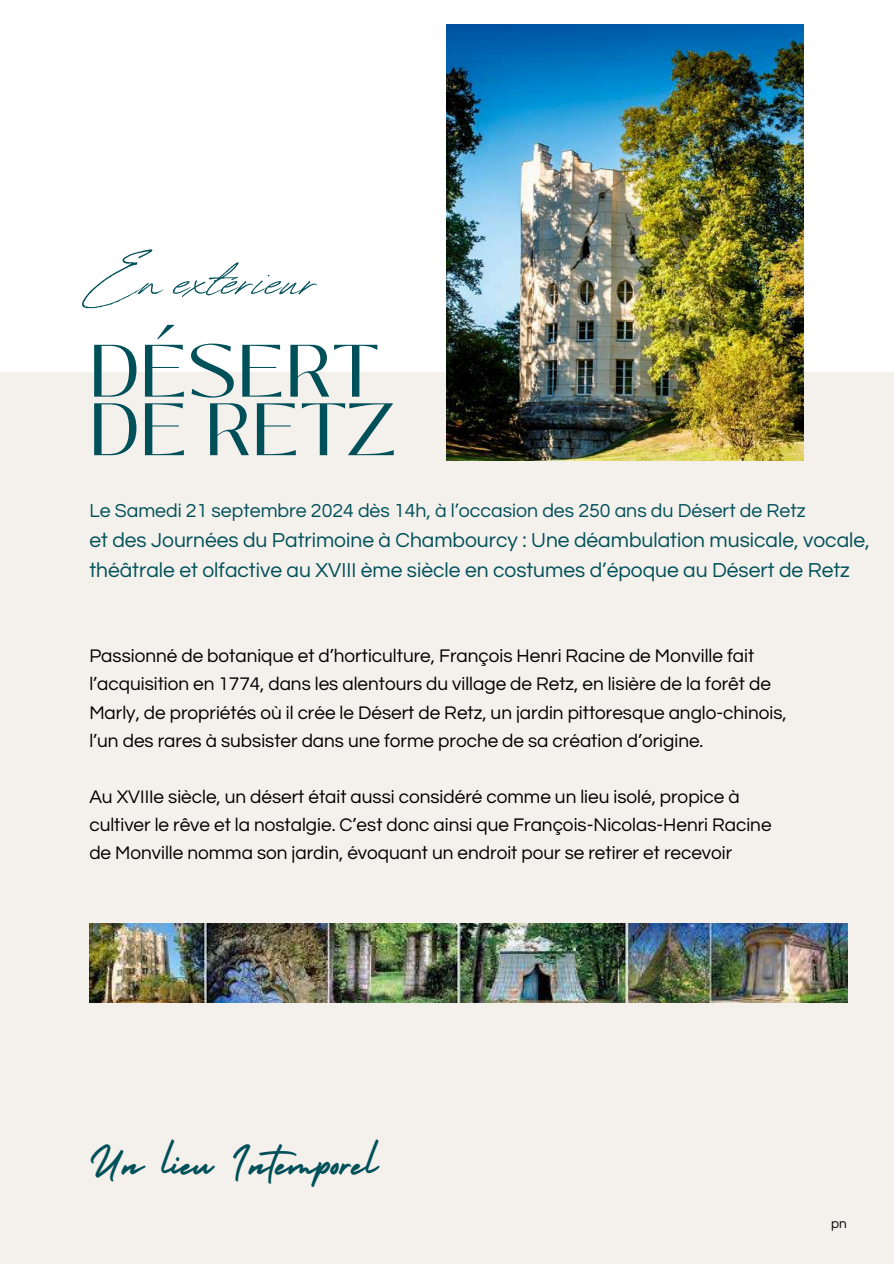
<style>
.page{position:relative;width:894px;height:1264px;background:#fff}
.page>*{position:absolute;margin:0;border:0;box-sizing:border-box;transform-origin:0 0}
.t1{font:74.85px "Revive 80 Signature";color:#005059}
.t2{font:73.8px/58.5px "Black Mango";color:#005059}
.t3{font:48.45px "Holiday";color:#005059}
.t4{font:21px/30.3px "Questrial";color:#005059}
.t5{font:19.5px "Questrial";color:#005059}
.t6{font:18.9px/28.2px "Questrial";color:#000}
.t7{font:13.5px "Questrial";color:#000}
</style>
<div class="page">
<div style="left:0;top:372px;width:893px;height:891px;background:#f4f0ec"></div>
<img style="left:446px;top:24px;width:357px;height:436px">
<img style="left:89px;top:923px;width:757px;height:79px">
<h1 class="t1" style="left:89px;top:224px;width:229px">En extérieur</h1>
<h2 class="t2" style="left:89px;top:342px;width:309px">DÉSERT<br>DE RETZ</h2>
<p class="t5" style="left:89px;top:500px;width:717px">Le Samedi 21 septembre 2024 dès 14h, à l’occasion des 250 ans du Désert de Retz</p>
<p class="t4" style="left:89px;top:525px;width:781px">et des Journées du Patrimoine à Chambourcy : Une déambulation musicale, vocale, théâtrale et olfactive au XVIII ème siècle en costumes d’époque au Désert de Retz</p>
<p class="t6" style="left:89px;top:642px;width:698px">Passionné de botanique et d’horticulture, François Henri Racine de Monville fait l’acquisition en 1774, dans les alentours du village de Retz, en lisière de la forêt de Marly, de propriétés où il crée le Désert de Retz, un jardin pittoresque anglo-chinois, l’un des rares à subsister dans une forme proche de sa création d’origine.</p>
<p class="t6" style="left:89px;top:783px;width:683px">Au XVIIIe siècle, un désert était aussi considéré comme un lieu isolé, propice à cultiver le rêve et la nostalgie. C’est donc ainsi que François-Nicolas-Henri Racine de Monville nomma son jardin, évoquant un endroit pour se retirer et recevoir</p>
<h3 class="t3" style="left:89px;top:1126px;width:290px">Un lieu Intemporel</h3>
<p class="t7" style="left:830px;top:1216px;width:17px">pn</p>
</div>
